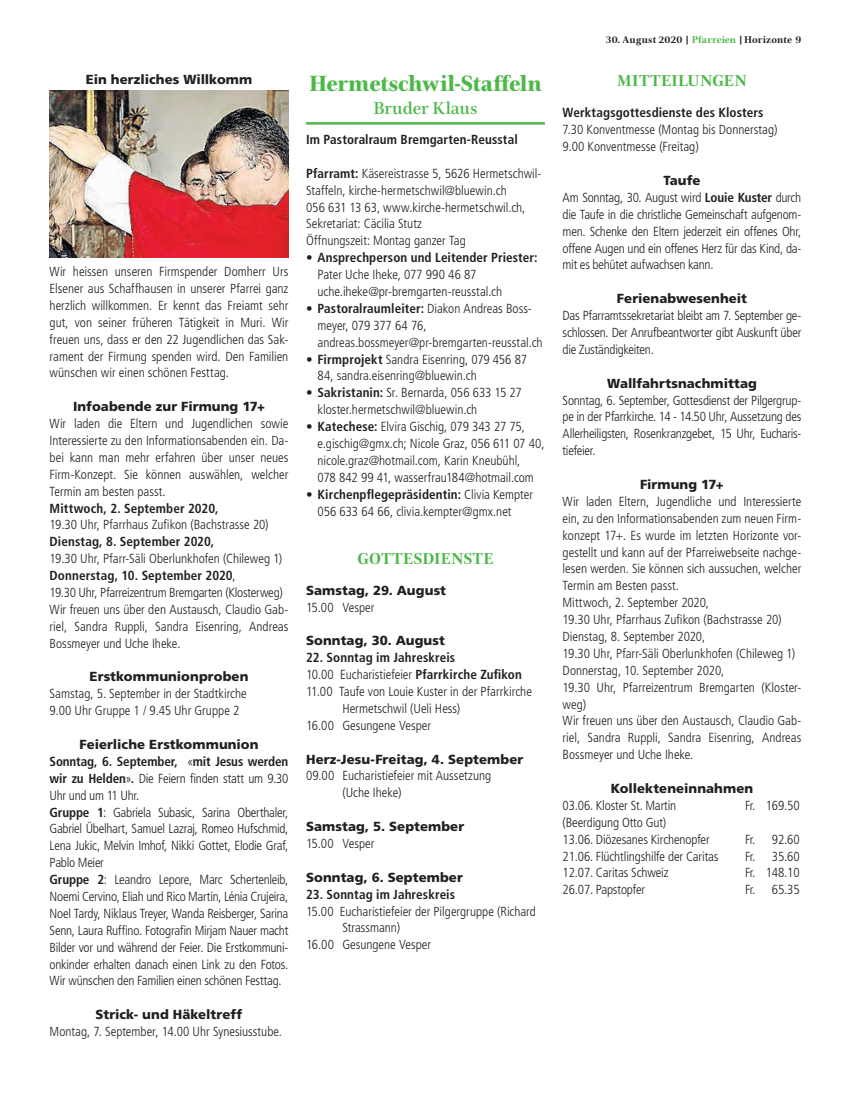
<style>
.page{position:relative;width:851px;height:1099px;background:#fff}
.page>*{position:absolute;margin:0;border:0;box-sizing:border-box;transform-origin:0 0}
.t1{font:800 22.5px "Civita";letter-spacing:-.01em;color:#4cb848}
.t2{font:500 17.5px "Civita";letter-spacing:-.005em;color:#4cb848}
.t3{font:700 16.12px "Civita";letter-spacing:.02em;color:#4cb848}
.t4{font:300 condensed 13.12px/16.9px "Frutiger LT Std";letter-spacing:-.005em;color:#231f20}
.t5{font:900 13.12px "Frutiger LT Std";letter-spacing:.005em;color:#231f20}
.t6{font:700 condensed 13.12px "Frutiger LT Std";letter-spacing:.005em;color:#231f20}
.t7{font:700 10px "Civita";letter-spacing:.005em;color:#231f20}
.s1{font-weight:700}
.s2{font-weight:900;font-stretch:normal}
.s3{color:#4cb848}
</style>
<div class="page">
<img style="left:50px;top:90px;width:238px;height:167px">
<hr style="left:306px;top:122px;width:238px;height:3px;background:#4cb848">
<p class="t5" style="left:86px;top:72px;width:168px">Ein herzliches Willkomm</p>
<p class="t4" style="left:50px;top:263px;width:240px;text-align:justify">Wir heissen unseren Firmspender Domherr Urs Elsener aus Schaffhausen in unserer Pfarrei ganz herzlich willkommen. Er kennt das Freiamt sehr gut, von seiner früheren Tätigkeit in Muri. Wir freuen uns, dass er den 22 Jugendlichen das Sak&shy;rament der Firmung spenden wird. Den Familien wünschen wir einen schönen Festtag.</p>
<p class="t5" style="left:73px;top:399px;width:193px">Infoabende zur Firmung 17+</p>
<p class="t4" style="left:50px;top:415px;width:240px;text-align:justify">Wir laden die Eltern und Jugendlichen sowie Interessierte zu den Informationsabenden ein. Da&shy;bei kann man mehr erfahren über unser neues Firm-Konzept. Sie können auswählen, welcher Termin am besten passt.</p>
<p class="t6" style="left:50px;top:500px;width:170px">Mittwoch, 2. September 2020,</p>
<p class="t4" style="left:50px;top:516px;width:220px">19.30 Uhr, Pfarrhaus Zufikon (Bachstrasse 20)</p>
<p class="t6" style="left:50px;top:534px;width:166px">Dienstag, 8. September 2020,</p>
<p class="t4" style="left:50px;top:550px;width:240px">19.30 Uhr, Pfarr-Säli Oberlunkhofen (Chileweg 1)<br><span class="s1">Donnerstag, 10. September 2020</span>,<br>19.30 Uhr, Pfarreizentrum Bremgarten (Klosterweg)<br>Wir freuen uns über den Austausch, Claudio Gab&shy;riel, Sandra Ruppli, Sandra Eisenring, Andreas Bossmeyer und Uche Iheke.</p>
<p class="t5" style="left:89px;top:669px;width:160px">Erstkommunionproben</p>
<p class="t4" style="left:50px;top:685px;width:199px">Samstag, 5. September in der Stadtkirche<br>9.00 Uhr Gruppe 1 / 9.45 Uhr Gruppe 2</p>
<p class="t4" style="left:50px;top:736px;width:240px;text-indent:30px"><span class="s2">Feierliche Erstkommunion </span><span class="s1">Sonntag, 6. September,</span> «<span class="s1">mit Jesus werden wir zu Helden</span>»<span class="s1">.</span> Die Feiern finden statt um 9.30<br>Uhr und um 11 Uhr.<br><span class="s1">Gruppe 1</span>: Gabriela Subasic, Sarina Oberthaler, Gabriel Übelhart, Samuel Lazraj, Romeo Hufschmid, Lena Jukic, Melvin Imhof, Nikki Gottet, Elodie Graf, Pablo Meier<br><span class="s1">Gruppe 2</span>: Leandro Lepore, Marc Schertenleib, Noemi Cervino, Eliah und Rico Martin, Lénia Crujeira, Noel Tardy, Niklaus Treyer, Wanda Reisberger, Sarina Senn, Laura Ruffino. Fotografin Mirjam Nauer macht Bilder vor und während der Feier. Die Erstkommuni&shy;onkinder erhalten danach einen Link zu den Fotos.<br>Wir wünschen den Familien einen schönen Festtag.</p>
<p class="t5" style="left:95px;top:1006px;width:148px">Strick- und Häkeltreff</p>
<p class="t4" style="left:50px;top:1023px;width:234px">Montag, 7. September, 14.00 Uhr Synesiusstube.</p>
<h1 class="t1" style="left:309px;top:68px;width:234px">Hermetschwil-Staffeln</h1>
<h2 class="t2" style="left:373px;top:96px;width:106px">Bruder Klaus</h2>
<p class="t6" style="left:306px;top:132px;width:213px">Im Pastoralraum Bremgarten-Reusstal</p>
<p class="t4" style="left:306px;top:165px;width:237px"><span class="s1">Pfarramt:</span> Käsereistrasse 5, 5626 Hermetschwil-Staffeln, kirche-hermetschwil@bluewin.ch<br>056 631 13 63, www.kirche-hermetschwil.ch, Sekretariat: Cäcilia Stutz<br>Öffnungszeit: Montag ganzer Tag</p>
<p class="t4" style="left:317px;top:249px;width:221px;text-indent:-11px">• <span class="s1">Ansprechperson und Leitender Priester:<br></span>Pater Uche Iheke, 077 990 46 87 uche.iheke@pr-bremgarten-reusstal.ch</p>
<p class="t4" style="left:317px;top:300px;width:226px;text-indent:-11px">• <span class="s1">Pastoralraumleiter:</span> Diakon Andreas Boss&shy;meyer, 079 377 64 76, andreas.bossmeyer@pr-bremgarten-reusstal.ch</p>
<p class="t4" style="left:317px;top:351px;width:211px;text-indent:-11px">• <span class="s1">Firmprojekt</span> Sandra Eisenring, 079 456 87<br>84, sandra.eisenring@bluewin.ch</p>
<p class="t4" style="left:317px;top:384px;width:206px;text-indent:-11px">• <span class="s1">Sakristanin:</span> Sr. Bernarda, 056 633 15 27 kloster.hermetschwil@bluewin.ch</p>
<p class="t4" style="left:317px;top:418px;width:228px;text-indent:-11px">• <span class="s1">Katechese:</span> Elvira Gischig, 079 343 27 75, e.gischig@gmx.ch; Nicole Graz, 056 611 07 40, nicole.graz@hotmail.com, Karin Kneubühl,<br>078 842 99 41, wasserfrau184@hotmail.com</p>
<p class="t4" style="left:317px;top:486px;width:217px;text-indent:-11px">• <span class="s1">Kirchenpflegepräsidentin:</span> Clivia Kempter<br>056 633 64 66, clivia.kempter@gmx.net</p>
<p class="t3" style="left:357px;top:547px;width:138px">GOTTESDIENSTE</p>
<p class="t5" style="left:306px;top:582px;width:141px">Samstag, 29. August</p>
<p class="t4" style="left:306px;top:598px;width:70px">15.00 Vesper</p>
<p class="t5" style="left:306px;top:632px;width:140px">Sonntag, 30. August</p>
<p class="t6" style="left:306px;top:650px;width:150px">22. Sonntag im Jahreskreis</p>
<p class="t4" style="left:306px;top:666px;width:217px">10.00 Eucharistiefeier <span class="s1">Pfarrkirche Zufikon</span></p>
<p class="t4" style="left:306px;top:683px;width:227px">11.00 Taufe von Louie Kuster in der Pfarrkirche</p>
<p class="t4" style="left:342px;top:700px;width:119px">Hermetschwil (Ueli Hess)</p>
<p class="t4" style="left:306px;top:717px;width:126px">16.00 Gesungene Vesper</p>
<p class="t5" style="left:306px;top:751px;width:219px">Herz-Jesu-Freitag, 4. September</p>
<p class="t4" style="left:342px;top:767px;width:150px;text-indent:-36px">09.00 Eucharistiefeier mit Aussetzung (Uche Iheke)</p>
<p class="t5" style="left:306px;top:818px;width:160px">Samstag, 5. September</p>
<p class="t4" style="left:306px;top:835px;width:70px">15.00 Vesper</p>
<p class="t5" style="left:306px;top:869px;width:158px">Sonntag, 6. September</p>
<p class="t6" style="left:306px;top:886px;width:150px">23. Sonntag im Jahreskreis</p>
<p class="t4" style="left:306px;top:902px;width:231px">15.00 Eucharistiefeier der Pilgergruppe (Richard</p>
<p class="t4" style="left:342px;top:919px;width:59px">Strassmann)</p>
<p class="t4" style="left:306px;top:936px;width:126px">16.00 Gesungene Vesper</p>
<p class="t7" style="left:605px;top:33px;width:197px">30. August 2020 | <span class="s3">Pfarreien</span> | Horizonte 9</p>
<p class="t3" style="left:617px;top:70px;width:131px">MITTEILUNGEN</p>
<p class="t6" style="left:562px;top:105px;width:202px">Werktagsgottesdienste des Klosters</p>
<p class="t4" style="left:562px;top:121px;width:216px">7.30 Konventmesse (Montag bis Donnerstag)<br>9.00 Konventmesse (Freitag)</p>
<p class="t4" style="left:562px;top:172px;width:240px;text-indent:101px"><span class="s2">Taufe<br></span>Am Sonntag, 30. August wird <span class="s1">Louie Kuster</span> durch die Taufe in die christliche Gemeinschaft aufgenom&shy;men. Schenke den Eltern jederzeit ein offenes Ohr, offene Augen und ein offenes Herz für das Kind, da&shy;mit es behütet aufwachsen kann.</p>
<p class="t5" style="left:616px;top:291px;width:132px">Ferienabwesenheit</p>
<p class="t4" style="left:562px;top:307px;width:240px;text-align:justify">Das Pfarramtssekretariat bleibt am 7. September ge&shy;schlossen. Der Anrufbeantworter gibt Auskunft über die Zuständigkeiten.</p>
<p class="t5" style="left:607px;top:375px;width:151px">Wallfahrtsnachmittag</p>
<p class="t4" style="left:562px;top:392px;width:240px;text-align:justify">Sonntag, 6. September, Gottesdienst der Pilgergrup&shy;pe in der Pfarrkirche. 14 - 14.50 Uhr, Aussetzung des Allerheiligsten, Rosenkranzgebet, 15 Uhr, Eucharis&shy;tiefeier.</p>
<p class="t5" style="left:640px;top:476px;width:85px">Firmung 17+</p>
<p class="t4" style="left:562px;top:493px;width:240px">Wir laden Eltern, Jugendliche und Interessierte ein, zu den Informationsabenden zum neuen Firm&shy;konzept 17+. Es wurde im letzten Horizonte vor&shy;gestellt und kann auf der Pfarreiwebseite nachge&shy;lesen werden. Sie können sich aussuchen, welcher Termin am Besten passt.<br>Mittwoch, 2. September 2020,<br>19.30 Uhr, Pfarrhaus Zufikon (Bachstrasse 20)<br>Dienstag, 8. September 2020,<br>19.30 Uhr, Pfarr-Säli Oberlunkhofen (Chileweg 1)<br>Donnerstag, 10. September 2020,<br>19.30 Uhr, Pfarreizentrum Bremgarten (Kloster&shy;weg)<br>Wir freuen uns über den Austausch, Claudio Gab&shy;riel, Sandra Ruppli, Sandra Eisenring, Andreas Bossmeyer und Uche Iheke.</p>
<p class="t5" style="left:610px;top:780px;width:144px">Kollekteneinnahmen</p>
<p class="t4" style="left:562px;top:797px;width:115px">03.06. Kloster St. Martin</p>
<p class="t4" style="left:745px;top:797px;width:56px">Fr. 169.50</p>
<p class="t4" style="left:562px;top:814px;width:149px">(Beerdigung Otto Gut)<br>13.06. Diözesanes Kirchenopfer</p>
<p class="t4" style="left:745px;top:830px;width:56px">Fr. 92.60</p>
<p class="t4" style="left:562px;top:847px;width:157px">21.06. Flüchtlingshilfe der Caritas</p>
<p class="t4" style="left:745px;top:847px;width:56px">Fr. 35.60</p>
<p class="t4" style="left:562px;top:864px;width:108px">12.07. Caritas Schweiz</p>
<p class="t4" style="left:745px;top:864px;width:56px">Fr. 148.10</p>
<p class="t4" style="left:562px;top:881px;width:84px">26.07. Papstopfer</p>
<p class="t4" style="left:745px;top:881px;width:56px">Fr. 65.35</p>
</div>
